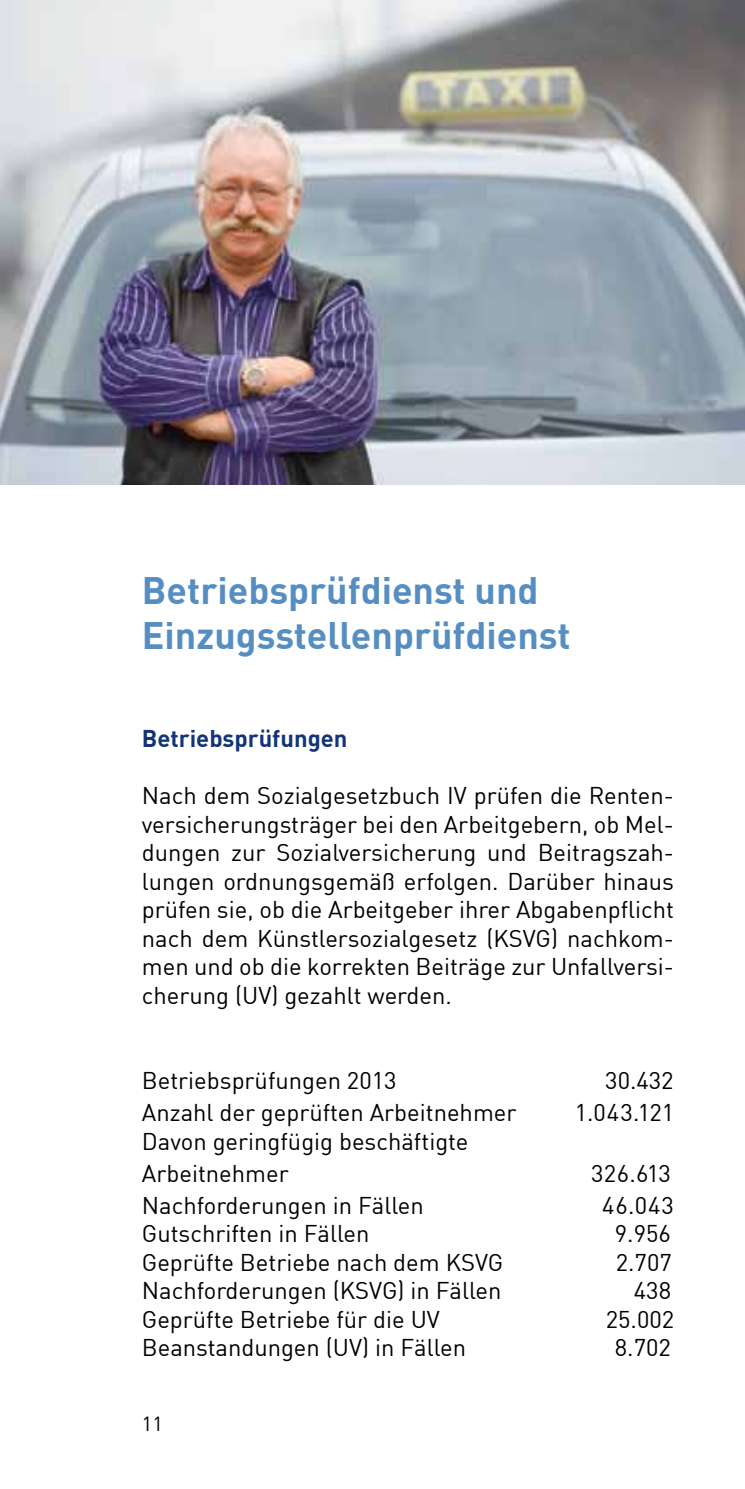
<style>
.page{position:relative;width:745px;height:1489px;background:#fff}
.page>*{position:absolute;margin:0;border:0;box-sizing:border-box;transform-origin:0 0}
.t1{font:700 37.5px/45px "DIN";color:#578ec2}
.t2{font:23.75px/28.5px "DIN";color:#000;text-align:justify}
.t3{font:700 23.75px "DIN";color:#133478}
.t4{font:20px "DIN";color:#000}
</style>
<div class="page">
<img style="left:0;top:0;width:744px;height:485px">
<h1 class="t1" style="left:142px;top:566px;width:430px">Betriebsprüfdienst und<br>Einzugsstellenprüfdienst</h1>
<p class="t3" style="left:142px;top:723px;width:207px">Betriebsprüfungen</p>
<p class="t2" style="left:142px;top:780px;width:533px">Nach dem Sozialgesetzbuch IV prüfen die Renten&shy;versicherungsträger bei den Arbeitgebern, ob Mel&shy;dungen zur Sozialversicherung und Beitragszah&shy;lungen ordnungsgemäß erfolgen. Darüber hinaus prüfen sie, ob die Arbeitgeber ihrer Abgabenpflicht nach dem Künstlersozialgesetz (KSVG) nachkom&shy;men und ob die korrekten Beiträge zur Unfallversi&shy;cherung (UV) gezahlt werden.</p>
<p class="t2" style="left:142px;top:1065px;width:256px">Betriebsprüfungen 2013</p>
<p class="t2" style="left:605px;top:1065px;width:70px">30.432</p>
<p class="t2" style="left:142px;top:1097px;width:376px">Anzahl der geprüften Arbeitnehmer</p>
<p class="t2" style="left:574px;top:1097px;width:101px">1.043.121</p>
<p class="t2" style="left:142px;top:1124px;width:328px;line-height:32px">Davon geringfügig beschäftigte<br>Arbeitnehmer</p>
<p class="t2" style="left:590px;top:1158px;width:81px">326.613</p>
<p class="t2" style="left:142px;top:1190px;width:283px">Nachforderungen in Fällen</p>
<p class="t2" style="left:601px;top:1190px;width:73px">46.043</p>
<p class="t2" style="left:142px;top:1218px;width:229px">Gutschriften in Fällen</p>
<p class="t2" style="left:614px;top:1218px;width:58px">9.956</p>
<p class="t2" style="left:142px;top:1247px;width:362px">Geprüfte Betriebe nach dem KSVG</p>
<p class="t2" style="left:615px;top:1247px;width:58px">2.707</p>
<p class="t2" style="left:142px;top:1275px;width:361px">Nachforderungen (KSVG) in Fällen</p>
<p class="t2" style="left:633px;top:1275px;width:39px">438</p>
<p class="t2" style="left:142px;top:1304px;width:299px">Geprüfte Betriebe für die UV</p>
<p class="t2" style="left:605px;top:1304px;width:70px">25.002</p>
<p class="t2" style="left:142px;top:1332px;width:325px">Beanstandungen (UV) in Fällen</p>
<p class="t2" style="left:614px;top:1332px;width:58px">8.702</p>
<p class="t4" style="left:142px;top:1410px;width:22px">11</p>
</div>
